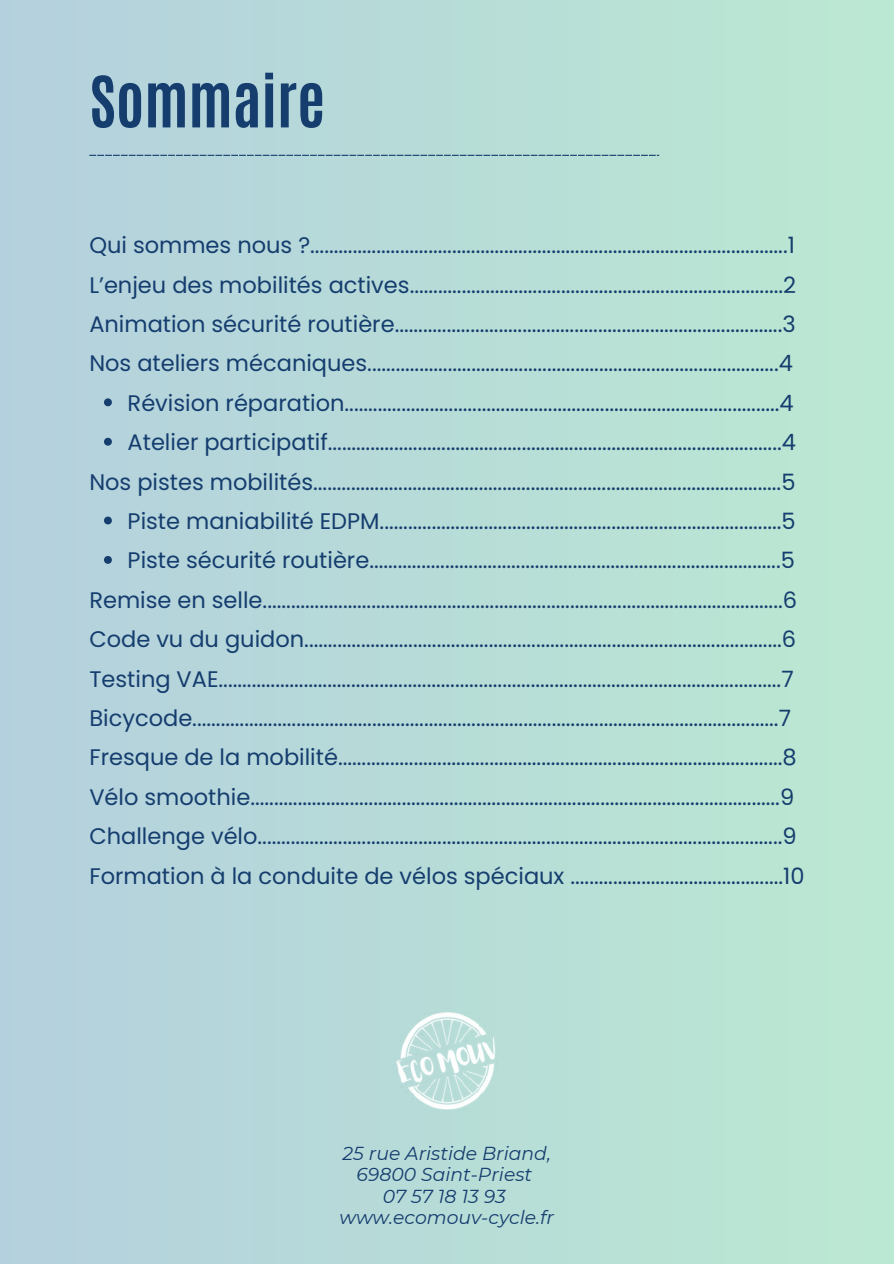
<style>
.page{position:relative;width:894px;height:1264px;background:#fff}
.page>*{position:absolute;margin:0;border:0;box-sizing:border-box;transform-origin:0 0}
.t1{font:700 60px "Antonio";color:#153d6e}
.t2{font:22.5px "Poppins";color:#153d6e}
.t3{font:italic 18.75px/21.3px "Montserrat";color:#153d6e;text-align:center}
</style>
<div class="page">
<div style="left:0;top:0;width:893px;height:1263px;background:#b7dcd8"></div>
<svg style="left:89px;top:155px;width:570px;height:1px"></svg>
<svg style="left:104px;top:398px;width:8px;height:8px"></svg>
<svg style="left:104px;top:438px;width:8px;height:7px"></svg>
<svg style="left:104px;top:516px;width:8px;height:8px"></svg>
<svg style="left:104px;top:556px;width:8px;height:8px"></svg>
<img style="left:396px;top:1012px;width:99px;height:98px">
<h1 class="t1" style="left:89px;top:59px;width:237px">SOMMAIRE</h1>
<p class="t2" style="left:89px;top:229px;width:707px">Qui sommes nous ?.....................................................................................................1</p>
<p class="t2" style="left:89px;top:269px;width:708px">L’enjeu des mobilités actives...............................................................................2</p>
<p class="t2" style="left:89px;top:308px;width:707px">Animation sécurité routière..................................................................................3</p>
<p class="t2" style="left:89px;top:348px;width:704px">Nos ateliers mécaniques.......................................................................................4</p>
<p class="t2" style="left:128px;top:387px;width:667px">Révision réparation............................................................................................4</p>
<p class="t2" style="left:128px;top:426px;width:669px">Atelier participatif................................................................................................4</p>
<p class="t2" style="left:89px;top:466px;width:707px">Nos pistes mobilités...................................................................................................5</p>
<p class="t2" style="left:128px;top:505px;width:669px">Piste maniabilité EDPM.....................................................................................5</p>
<p class="t2" style="left:128px;top:544px;width:668px">Piste sécurité routière.......................................................................................5</p>
<p class="t2" style="left:89px;top:584px;width:709px">Remise en selle..............................................................................................................6</p>
<p class="t2" style="left:89px;top:623px;width:708px">Code vu du guidon.....................................................................................................6</p>
<p class="t2" style="left:89px;top:663px;width:705px">Testing VAE.......................................................................................................................7</p>
<p class="t2" style="left:89px;top:702px;width:703px">Bicycode............................................................................................................................7</p>
<p class="t2" style="left:89px;top:741px;width:708px">Fresque de la mobilité..............................................................................................8</p>
<p class="t2" style="left:89px;top:781px;width:706px">Vélo smoothie................................................................................................................9</p>
<p class="t2" style="left:89px;top:820px;width:708px">Challenge vélo...............................................................................................................9</p>
<p class="t2" style="left:89px;top:859px;width:716px">Formation à la conduite de vélos spéciaux .............................................10</p>
<p class="t3" style="left:339px;top:1142px;width:216px">25 rue Aristide Briand,<br>69800 Saint-Priest<br>07 57 18 13 93 www.ecomouv-cycle.fr</p>
</div>
